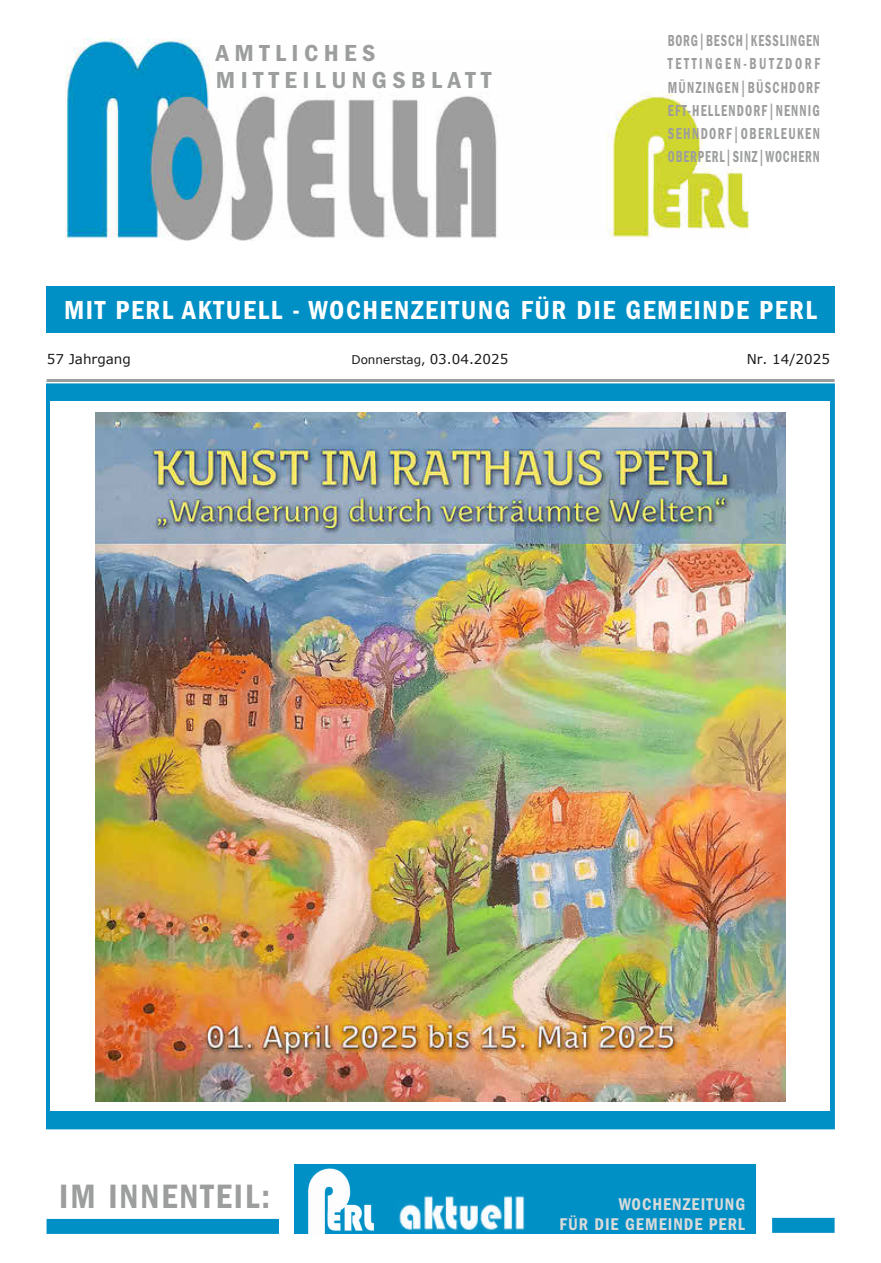
<style>
.page{position:relative;width:881px;height:1263px;background:#fff}
.page>*{position:absolute;margin:0;border:0;box-sizing:border-box;transform-origin:0 0}
.t1{font:600 condensed 34.95px "Franklin Gothic LT";letter-spacing:.06em;color:#9c9d9d;scale:.96 1}
.t2{font:600 condensed 27px "Franklin Gothic LT";letter-spacing:.06em;color:#fff}
.t3{font:600 condensed 24px/27px "Franklin Gothic LT";letter-spacing:.21em;color:#9c9d9d;scale:1.08 1}
.t4{font:600 condensed 17.55px/20.2px "Franklin Gothic LT";letter-spacing:.06em;color:#d9dada;text-align:right;scale:.96 1}
.t5{font:600 condensed 16.5px/23.2px "Franklin Gothic LT";letter-spacing:.09em;color:#9c9d9d;text-align:justify;scale:.75 1}
.t6{font:13.5px "Verdana";color:#1a1a18}
.t7{font:12px "Verdana";color:#1a1a18}
.s1{font-weight:500}
.s2{font-size:13.5px}
</style>
<div class="page">
<img style="left:66px;top:39px;width:683px;height:202px">
<div style="left:46px;top:286px;width:788px;height:47px;background:#0190c6"></div>
<hr style="left:47px;top:379px;width:787px;height:3px;background:#9c9d9d">
<div style="left:294px;top:1164px;width:461px;height:69px;background:#0190c6"></div>
<img style="left:300px;top:1168px;width:74px;height:66px">
<img style="left:398px;top:1193px;width:127px;height:39px">
<div style="left:47px;top:1219px;width:232px;height:15px;background:#0190c6"></div>
<div style="left:771px;top:1218px;width:63px;height:15px;background:#0190c6"></div>
<div style="left:47px;top:384px;width:786px;height:744px;background:#0190c6"></div>
<div style="left:51px;top:402px;width:778px;height:709px;background:#fff"></div>
<img style="left:96px;top:412px;width:689px;height:689px">
<h3 class="t3" style="left:216px;top:40px;width:256px">AMTLICHES<br>MITTEILUNGSBLATT</h3>
<p class="t5" style="left:667px;top:29px;width:204px">BORG<span class="s1">|</span>BESCH<span class="s1">|</span>KESSLINGEN TETTINGEN-BUTZDORF MÜNZINGEN<span class="s1">|</span>BÜSCHDORF EFT-HELLENDORF<span class="s1">|</span>NENNIG SEHNDORF<span class="s1">|</span>OBERLEUKEN OBERPERL<span class="s1">|</span>SINZ<span class="s1">|</span>WOCHERN</p>
<h2 class="t2" style="left:64px;top:295px;width:754px">MIT PERL AKTUELL - WOCHENZEITUNG FÜR DIE GEMEINDE PERL</h2>
<p class="t6" style="left:47px;top:351px;width:85px">57 Jahrgang</p>
<p class="t7" style="left:351px;top:352px;width:158px">Donnerstag, <span class="s2">03.04.2025</span></p>
<p class="t6" style="left:746px;top:351px;width:85px">Nr. 14/2025</p>
<h1 class="t1" style="left:59px;top:1177px;width:221px">IM INNENTEIL:</h1>
<p class="t4" style="left:559px;top:1194px;width:195px">WOCHENZEITUNG<br>FÜR DIE GEMEINDE PERL</p>
</div>
